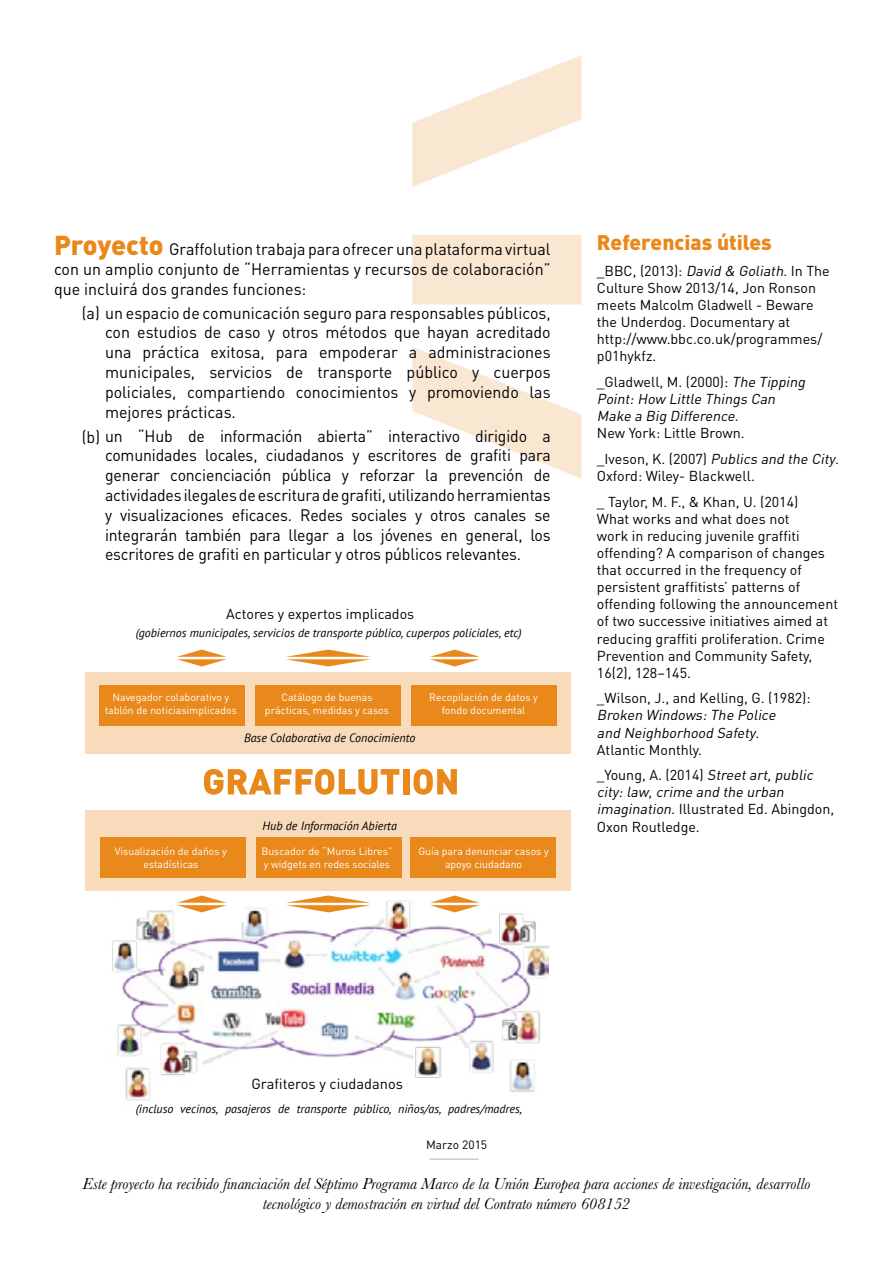
<style>
.page{position:relative;width:893px;height:1263px;background:#fff}
.page>*{position:absolute;margin:0;border:0;box-sizing:border-box;transform-origin:0 0}
.t1{font:900 21px "DIN Pro";color:#e9891c}
.t2{font:16.5px/19.8px "DIN Pro";color:#000;text-align:justify}
.t3{font:italic 16.5px/19.8px "Baskerville";color:#000;text-align:center}
.t4{font:14.55px "DIN Pro";color:#000}
.t5{font:14.25px/17.1px "DIN Pro";color:#000}
.t6{font:italic 14.25px/17.1px "DIN Pro";color:#000}
.t7{font:italic 12px "PT Sans";color:#000}
.t8{font:12px "DIN Pro";color:#000}
.t9{font:10.5px/12.6px "DIN Pro";color:#fff;text-align:center}
.s1{font-weight:900;font-size:27px;color:#e9891c}
.s2{font-style:italic}
.s3{font-style:normal}
</style>
<div class="page">
<svg style="left:412px;top:55px;width:169px;height:424px"></svg>
<img style="left:112px;top:900px;width:436px;height:201px">
<div style="left:182px;top:884px;width:63px;height:37px;background:#fff"></div>
<div style="left:283px;top:884px;width:94px;height:37px;background:#fff"></div>
<div style="left:415px;top:884px;width:79px;height:37px;background:#fff"></div>
<div style="left:85px;top:810px;width:485px;height:80px;background:#f8dbbb"></div>
<div style="left:100px;top:837px;width:145px;height:41px;background:#e9891c"></div>
<div style="left:256px;top:837px;width:145px;height:41px;background:#e9891c"></div>
<div style="left:410px;top:837px;width:145px;height:41px;background:#e9891c"></div>
<div style="left:85px;top:673px;width:485px;height:81px;background:#f8dbbb"></div>
<div style="left:255px;top:685px;width:145px;height:41px;background:#e9891c"></div>
<div style="left:99px;top:685px;width:145px;height:41px;background:#e9891c"></div>
<div style="left:411px;top:685px;width:145px;height:41px;background:#e9891c"></div>
<svg style="left:204px;top:769px;width:195px;height:26px"></svg>
<div style="left:403px;top:769px;width:6px;height:25px;background:#e9891c"></div>
<svg style="left:413px;top:769px;width:44px;height:26px"></svg>
<svg style="left:177px;top:895px;width:50px;height:17px"></svg>
<svg style="left:177px;top:650px;width:50px;height:16px"></svg>
<svg style="left:430px;top:895px;width:50px;height:17px"></svg>
<svg style="left:430px;top:650px;width:50px;height:16px"></svg>
<svg style="left:286px;top:895px;width:85px;height:17px"></svg>
<svg style="left:286px;top:650px;width:85px;height:16px"></svg>
<hr style="left:430px;top:1159px;width:49px;height:1px;background:#b3b2b2">
<div style="left:191px;top:1078px;width:271px;height:32px;background:#fff"></div>
<div style="left:256px;top:1067px;width:125px;height:23px;background:#fff"></div>
<p class="t2" style="left:54px;top:238px;width:498px"><span class="s1">Proyecto</span> Graffolution trabaja para ofrecer una plataforma virtual con un amplio conjunto de “Herramientas y recursos de colaboración” que incluirá dos grandes funciones:</p>
<p class="t2" style="left:105px;top:302px;width:447px;text-indent:-23px">(a) un espacio de comunicación seguro para responsables públicos, con estudios de caso y otros métodos que hayan acreditado una práctica exitosa, para empoderar a administraciones municipales, servicios de transporte público y cuerpos policiales, compartiendo conocimientos y promoviendo las mejores prácticas.</p>
<p class="t2" style="left:105px;top:425px;width:447px;text-indent:-23px">(b) un “Hub de información abierta” interactivo dirigido a comunidades locales, ciudadanos y escritores de grafiti para generar concienciación pública y reforzar la prevención de actividades ilegales de escritura de grafiti, utilizando herramientas y visualizaciones eficaces. Redes sociales y otros canales se integrarán también para llegar a los jóvenes en general, los escritores de grafiti en particular y otros públicos relevantes.</p>
<p class="t5" style="left:226px;top:605px;width:190px">Actores y expertos implicados</p>
<p class="t7" style="left:136px;top:625px;width:387px">(gobiernos municipales, servicios de transporte público, cuperpos policiales, etc)</p>
<p class="t9" style="left:105px;top:691px;width:134px">Navegador colaborativo y tablón de noticiasimplicados</p>
<p class="t9" style="left:265px;top:691px;width:126px">Catálogo de buenas prácticas, medidas y casos</p>
<p class="t7" style="left:244px;top:730px;width:173px">Base Colaborativa de Conocimiento</p>
<p class="t9" style="left:429px;top:691px;width:110px">Recopilación de datos y fondo documental</p>
<p class="t9" style="left:115px;top:844px;width:114px">Visualización de daños y estadísticas</p>
<p class="t7" style="left:263px;top:818px;width:136px">Hub de Información Abierta</p>
<p class="t9" style="left:261px;top:844px;width:133px;text-align:left">Buscador de “Muros Libres” y widgets en redes sociales</p>
<p class="t9" style="left:418px;top:844px;width:132px">Guía para denunciar casos y apoyo ciudadano</p>
<p class="t1" style="left:597px;top:228px;width:176px">Referencias útiles</p>
<p class="t5" style="left:597px;top:262px;width:234px">_BBC, (2013): <span class="s2">David &amp; Goliath</span>. In The<br>Culture Show 2013/14, Jon Ronson meets Malcolm Gladwell - Beware the Underdog. Documentary at http://www.bbc.co.uk/programmes/ p01hykfz.</p>
<p class="t6" style="left:597px;top:373px;width:213px"><span class="s3">_Gladwell, M. (2000):</span> The Tipping<br>Point:How Little Things Can<br>Make a Big Difference<span class="s3">.<br>New York: Little Brown.</span></p>
<p class="t5" style="left:597px;top:450px;width:244px">_Iveso n , K. ( 2 0 0 7) <span class="s2">Publics and the City</span>.<br>Oxford: Wiley- Blackwell.</p>
<p class="t5" style="left:597px;top:492px;width:243px">_ Taylor, M. F., &amp; Khan, U. (2014)<br>What works and what does not<br>work in reducing juvenile graffiti offending? A comparison of changes that occurred in the frequency of persistent graffitists’ patterns of offending following the announcement of two successive initiatives aimed at reducing graffiti proliferation. Crime Prevention and Community Safety, 16(2), 128–145.</p>
<p class="t5" style="left:597px;top:689px;width:215px">_Wilson, J., and Kelling, G. (1982):</p>
<p class="t6" style="left:597px;top:706px;width:183px">Broken Windows:The Police and Neighborhood Safety<span class="s3">.<br>Atlantic Monthly.</span></p>
<p class="t6" style="left:597px;top:766px;width:239px"><span class="s3">_Yo u n g , A . ( 2 0 1 4 )</span> Streetart,public city:law,crime and the urban imagination.<span class="s3">Illustrated Ed. Abingdon,<br>Oxon Routledge.</span></p>
<p class="t4" style="left:251px;top:1074px;width:153px">Grafiteros y ciudadanos</p>
<p class="t7" style="left:136px;top:1101px;width:388px">(incluso vecinos, pasajeros de transporte público, niños/as, padres/madres,</p>
<p class="t8" style="left:426px;top:1136px;width:63px">Marzo 2015</p>
<p class="t3" style="left:83px;top:1174px;width:729px">Este proyecto ha recibido financiación del Séptimo Programa Marco de la Unión Europea para acciones de investigación, desarrollo tecnológico y demostración en virtud del Contrato número 608152</p>
</div>
